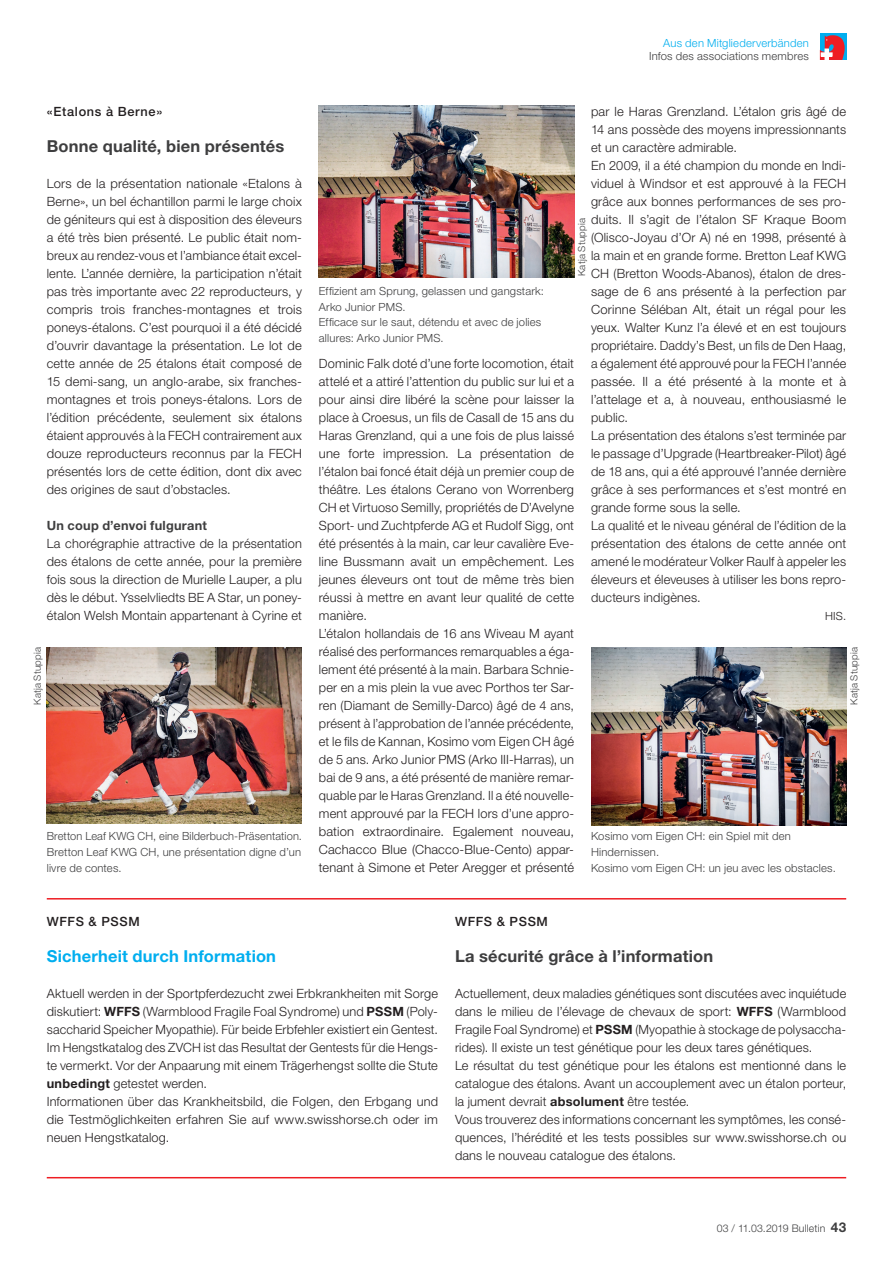
<style>
.page{position:relative;width:893px;height:1263px;background:#fff}
.page>*{position:absolute;margin:0;border:0;box-sizing:border-box;transform-origin:0 0}
.t1{font:700 16.5px "Helvetica Neue LT Std";letter-spacing:.01em;color:#3e3e3f}
.t2{font:700 16.5px "Helvetica Neue LT Std";letter-spacing:.01em;color:#00aeef}
.t3{font:300 12.75px/18px "Helvetica Neue LT Std";letter-spacing:.015em;color:#231f20}
.t4{font:500 12.75px "Helvetica Neue LT Std";letter-spacing:.055em;color:#231f20}
.t5{font:700 12.75px "Helvetica Neue LT Std";letter-spacing:.02em;color:#3e3e3f}
.t6{font:300 11.25px/15.8px "Helvetica Neue LT Std";letter-spacing:.015em;color:#3e3e3f}
.t7{font:300 11.25px "Helvetica Neue LT Std";letter-spacing:.02em;color:#00aeef}
.t8{font:300 11.25px "Helvetica Neue LT Std";color:#231f20}
.t9{font:300 10.5px "Helvetica Neue LT Std";letter-spacing:.015em;color:#3e3e3f}
.t10{font:300 9.75px "Helvetica Neue LT Std";letter-spacing:.02em;color:#3e3e3f}
.s1{font-weight:700}
.s2{font-weight:700;font-size:13.5px}
</style>
<div class="page">
<div style="left:820px;top:34px;width:26px;height:26px;background:#00aeef"></div>
<svg style="left:820px;top:35px;width:25px;height:25px"></svg>
<hr style="left:47px;top:898px;width:799px;height:1px;background:#ee1d23">
<hr style="left:47px;top:1177px;width:799px;height:1px;background:#ee1d23">
<img style="left:591px;top:647px;width:255px;height:178px">
<img style="left:319px;top:105px;width:255px;height:173px">
<img style="left:47px;top:647px;width:255px;height:176px">
<p class="t7" style="left:663px;top:36px;width:147px">Aus den Mitgliederverbänden</p>
<p class="t6" style="left:649px;top:48px;width:161px">Infos des associations membres</p>
<p class="t4" style="left:47px;top:104px;width:117px">«Etalons à Berne»</p>
<p class="t1" style="left:47px;top:136px;width:239px">Bonne qualité, bien présentés</p>
<p class="t3" style="left:47px;top:174px;width:257px;text-align:justify">Lors de la présentation nationale «Etalons à Berne», un bel échantillon parmi le large choix de géniteurs qui est à disposition des éleveurs a été très bien présenté. Le public était nom&shy;breux au rendez-vous et l’ambiance était excel&shy;lente. L’année dernière, la participation n’était pas très importante avec 22 reproducteurs, y compris trois franches-montagnes et trois poneys-étalons. C’est pourquoi il a été décidé d’ouvrir davantage la présentation. Le lot de cette année de 25 étalons était composé de 15 demi-sang, un anglo-arabe, six franches&shy;montagnes et trois poneys-étalons. Lors de l’édition précédente, seulement six étalons étaient approuvés à la FECH contrairement aux douze reproducteurs reconnus par la FECH présentés lors de cette édition, dont dix avec des origines de saut d’obstacles.</p>
<p class="t5" style="left:47px;top:517px;width:162px">Un coup d’envoi fulgurant</p>
<p class="t3" style="left:47px;top:534px;width:257px;text-align:justify">La chorégraphie attractive de la présentation des étalons de cette année, pour la première fois sous la direction de Murielle Lauper, a plu dès le début. Ysselvliedts BE A Star, un poney&shy;étalon Welsh Montain appartenant à Cyrine et</p>
<p class="t10" style="left:32px;top:705px;width:59px;rotate:-90deg">Katja Stuppia</p>
<p class="t6" style="left:47px;top:828px;width:257px;text-align:justify">Bretton Leaf KWG CH, eine Bilderbuch-Präsentation.<br>Bretton Leaf KWG CH, une présentation digne d’un livre de contes.</p>
<p class="t3" style="left:591px;top:102px;width:257px">par le Haras Grenzland. L’étalon gris âgé de 14 ans possède des moyens impressionnants et un caractère admirable.<br>En 2009, il a été champion du monde en Indi&shy;viduel à Windsor et est approuvé à la FECH grâce aux bonnes performances de ses pro&shy;duits. Il s’agit de l’étalon SF Kraque Boom (Olisco-Joyau d’Or A) né en 1998, présenté à la main et en grande forme. Bretton Leaf KWG CH (Bretton Woods-Abanos), étalon de dres&shy;sage de 6 ans présenté à la perfection par Corinne Séléban Alt, était un régal pour les yeux. Walter Kunz l’a élevé et en est toujours propriétaire. Daddy’s Best, un fils de Den Haag, a également été approuvé pour la FECH l’année passée. Il a été présenté à la monte et à l’attelage et a, à nouveau, enthousiasmé le public.<br>La présentation des étalons s’est terminée par le passage d’Upgrade (Heartbreaker-Pilot) âgé de 18 ans, qui a été approuvé l’année dernière grâce à ses performances et s’est montré en grande forme sous la selle.<br>La qualité et le niveau général de l’édition de la présentation des étalons de cette année ont amené le modérateur Volker Raulf à appeler les éleveurs et éleveuses à utiliser les bons repro&shy;ducteurs indigènes.</p>
<p class="t8" style="left:825px;top:609px;width:22px">HIS.</p>
<p class="t10" style="left:576px;top:276px;width:59px;rotate:-90deg">Katja Stuppia</p>
<p class="t6" style="left:319px;top:283px;width:227px">Effizient am Sprung, gelassen und gangstark:<br>Arko Junior PMS.<br>Efficace sur le saut, détendu et avec de jolies allures: Arko Junior PMS.</p>
<p class="t3" style="left:319px;top:354px;width:257px">Dominic Falk doté d’une forte locomotion, était attelé et a attiré l’attention du public sur lui et a pour ainsi dire libéré la scène pour laisser la place à Croesus, un fils de Casall de 15 ans du Haras Grenzland, qui a une fois de plus laissé une forte impression. La présentation de l’étalon bai foncé était déjà un premier coup de théâtre. Les étalons Cerano von Worrenberg CH et Virtuoso Semilly, propriétés de D’Avelyne Sport- und Zuchtpferde AG et Rudolf Sigg, ont été présentés à la main, car leur cavalière Eve&shy;line Bussmann avait un empêchement. Les jeunes éleveurs ont tout de même très bien réussi à mettre en avant leur qualité de cette manière.<br>L’étalon hollandais de 16 ans Wiveau M ayant réalisé des performances remarquables a éga&shy;lement été présenté à la main. Barbara Schnie&shy;per en a mis plein la vue avec Porthos ter Sar&shy;ren (Diamant de Semilly-Darco) âgé de 4 ans, présent à l’approbation de l’année précédente, et le fils de Kannan, Kosimo vom Eigen CH âgé de 5 ans. Arko Junior PMS (Arko III-Harras), un bai de 9 ans, a été présenté de manière remar&shy;quable par le Haras Grenzland. Il a été nouvelle&shy;ment approuvé par la FECH lors d’une appro&shy;bation extraordinaire. Egalement nouveau, Cachacco Blue (Chacco-Blue-Cento) appar&shy;tenant à Simone et Peter Aregger et présenté</p>
<p class="t10" style="left:848px;top:705px;width:59px;rotate:-90deg">Katja Stuppia</p>
<p class="t6" style="left:591px;top:828px;width:246px">Kosimo vom Eigen CH: ein Spiel mit den<br>Hindernissen.<br>Kosimo vom Eigen CH: un jeu avec les obstacles.</p>
<p class="t4" style="left:47px;top:914px;width:94px">WFFS &amp; PSSM</p>
<p class="t2" style="left:47px;top:946px;width:231px">Sicherheit durch Information</p>
<p class="t3" style="left:47px;top:984px;width:393px">Aktuell werden in der Sportpferdezucht zwei Erbkrankheiten mit Sorge diskutiert: <span class="s1">WFFS</span> (Warmblood Fragile Foal Syndrome) und <span class="s1">PSSM</span> (Poly&shy;saccharid Speicher Myopathie). Für beide Erbfehler existiert ein Gentest.<br>Im Hengstkatalog des ZVCH ist das Resultat der Gentests für die Hengs&shy;te vermerkt. Vor der Anpaarung mit einem Trägerhengst sollte die Stute <span class="s1">unbedingt</span> getestet werden.<br>Informationen über das Krankheitsbild, die Folgen, den Erbgang und die Testmöglichkeiten erfahren Sie auf www.swisshorse.ch oder im neuen Hengstkatalog.</p>
<p class="t4" style="left:455px;top:914px;width:94px">WFFS &amp; PSSM</p>
<p class="t1" style="left:455px;top:946px;width:260px">La sécurité grâce à l’information</p>
<p class="t3" style="left:455px;top:984px;width:393px">Actuellement, deux maladies génétiques sont discutées avec inquiétude dans le milieu de l’élevage de chevaux de sport: <span class="s1">WFFS</span> (Warmblood Fragile Foal Syndrome) et <span class="s1">PSSM</span> (Myopathie à stockage de polysaccha&shy;rides). Il existe un test génétique pour les deux tares génétiques.<br>Le résultat du test génétique pour les étalons est mentionné dans le catalogue des étalons. Avant un accouplement avec un étalon porteur, la jument devrait <span class="s1">absolument</span> être testée.<br>Vous trouverez des informations concernant les symptômes, les consé&shy;quences, l’hérédité et les tests possibles sur www.swisshorse.ch ou dans le nouveau catalogue des étalons.</p>
<p class="t9" style="left:717px;top:1222px;width:131px">03 / 11.03.2019 Bulletin <span class="s2">43</span></p>
</div>
